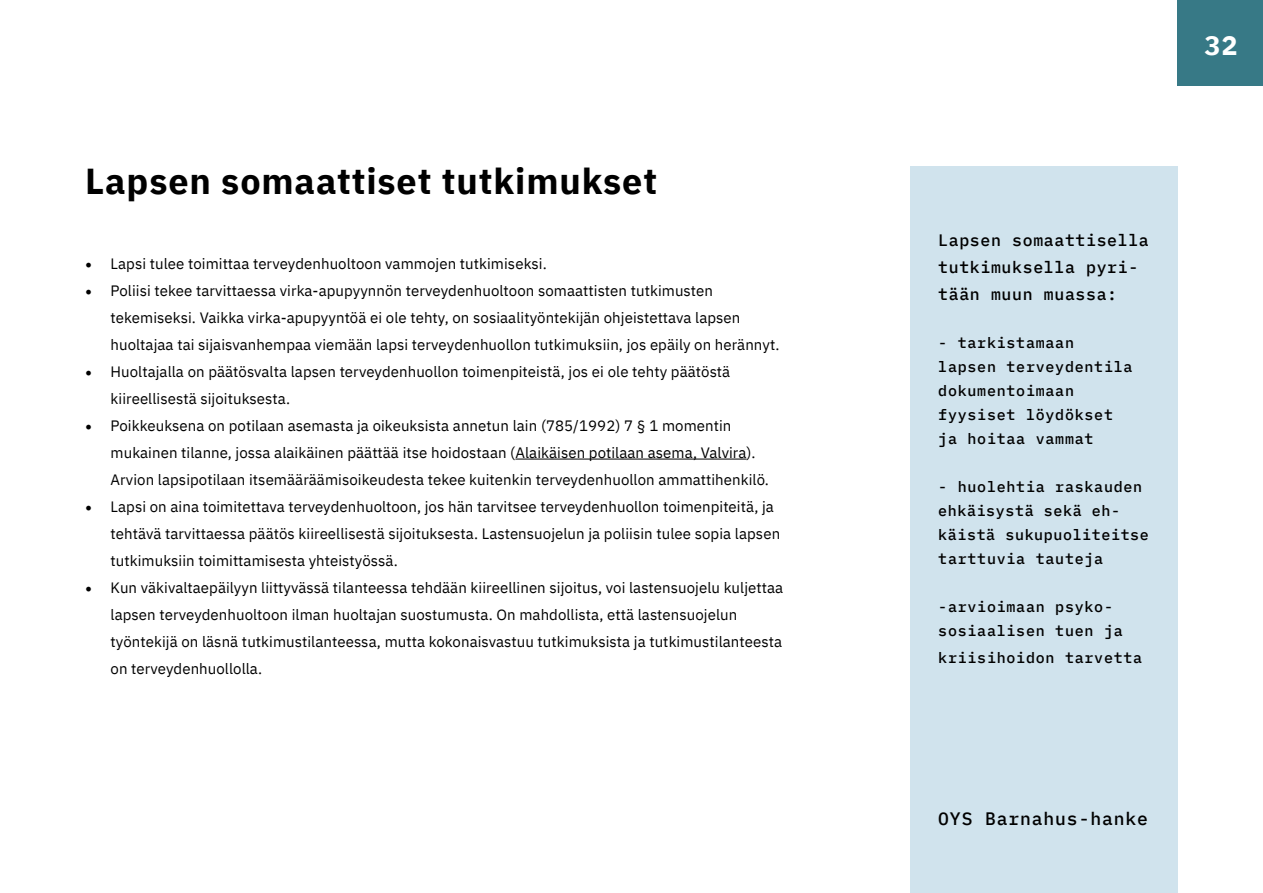
<style>
.page{position:relative;width:1263px;height:893px;background:#fff}
.page>*{position:absolute;margin:0;border:0;box-sizing:border-box;transform-origin:0 0}
.t1{font:700 36px "IBM Plex Sans";letter-spacing:.025em;color:#000}
.t2{font:700 27px "IBM Plex Sans";color:#fff}
.t3{font:500 18px "IBM Plex Mono";letter-spacing:.05em;color:#000}
.t4{font:500 16.5px/27px "IBM Plex Mono";letter-spacing:.04em;color:#000}
.t5{font:15px/27px "IBM Plex Sans";letter-spacing:.005em;color:#000}
.t6{font:500 15px/24px "IBM Plex Mono";letter-spacing:.05em;color:#000}
.s1{font-family:"Minion Pro";font-size:18px}
</style>
<div class="page">
<div style="left:1178px;top:0;width:85px;height:85px;background:#377986"></div>
<div style="left:910px;top:167px;width:268px;height:726px;background:#d0e3ed"></div>
<hr style="left:515px;top:459px;width:231px;height:1px;background:#000">
<h1 class="t1" style="left:85px;top:153px;width:574px">Lapsen somaattiset tutkimukset</h1>
<p class="t5" style="left:85px;top:249px;width:463px"><span class="s1">•</span> Lapsi tulee toimittaa terveydenhuoltoon vammojen tutkimiseksi.</p>
<p class="t5" style="left:111px;top:276px;width:670px;text-indent:-26px"><span class="s1">•</span> Poliisi tekee tarvittaessa virka-apupyynnön terveydenhuoltoon somaattisten tutkimusten tekemiseksi. Vaikka virka-apupyyntöä ei ole tehty, on sosiaalityöntekijän ohjeistettava lapsen huoltajaa tai sijaisvanhempaa viemään lapsi terveydenhuollon tutkimuksiin, jos epäily on herännyt.</p>
<p class="t5" style="left:111px;top:357px;width:621px;text-indent:-26px"><span class="s1">•</span> Huoltajalla on päätösvalta lapsen terveydenhuollon toimenpiteistä, jos ei ole tehty päätöstä kiireellisestä sijoituksesta.</p>
<p class="t5" style="left:111px;top:411px;width:660px;text-indent:-26px"><span class="s1">•</span> Poikkeuksena on potilaan asemasta ja oikeuksista annetun lain (785/1992) 7 § 1 momentin mukainen tilanne, jossa alaikäinen päättää itse hoidostaan (Alaikäisen potilaan asema, Valvira).<br>Arvion lapsipotilaan itsemääräämisoikeudesta tekee kuitenkin terveydenhuollon ammattihenkilö.</p>
<p class="t5" style="left:111px;top:492px;width:671px;text-indent:-26px"><span class="s1">•</span> Lapsi on aina toimitettava terveydenhuoltoon, jos hän tarvitsee terveydenhuollon toimenpiteitä, ja tehtävä tarvittaessa päätös kiireellisestä sijoituksesta. Lastensuojelun ja poliisin tulee sopia lapsen tutkimuksiin toimittamisesta yhteistyössä.</p>
<p class="t5" style="left:111px;top:573px;width:674px;text-indent:-26px"><span class="s1">•</span> Kun väkivaltaepäilyyn liittyvässä tilanteessa tehdään kiireellinen sijoitus, voi lastensuojelu kuljettaa lapsen terveydenhuoltoon ilman huoltajan suostumusta. On mahdollista, että lastensuojelun työntekijä on läsnä tutkimustilanteessa, mutta kokonaisvastuu tutkimuksista ja tutkimustilanteesta on terveydenhuollolla.</p>
<h2 class="t2" style="left:1204px;top:24px;width:35px">32</h2>
<p class="t4" style="left:938px;top:225px;width:212px">Lapsen somaattisella tutkimuksella pyri&shy;tään muun muassa:</p>
<p class="t6" style="left:938px;top:329px;width:196px">- tarkistamaan lapsen terveydentila dokumentoimaan fyysiset löydökset ja hoitaa vammat</p>
<p class="t6" style="left:938px;top:473px;width:212px">- huolehtia raskauden ehkäisystä sekä eh&shy;käistä sukupuoliteitse tarttuvia tauteja</p>
<p class="t6" style="left:938px;top:593px;width:186px">-arvioimaan psyko&shy;sosiaalisen tuen ja</p>
<p class="t6" style="left:938px;top:644px;width:206px">kriisihoidon tarvetta</p>
<p class="t3" style="left:938px;top:805px;width:211px">OYS Barnahus-hanke</p>
</div>
